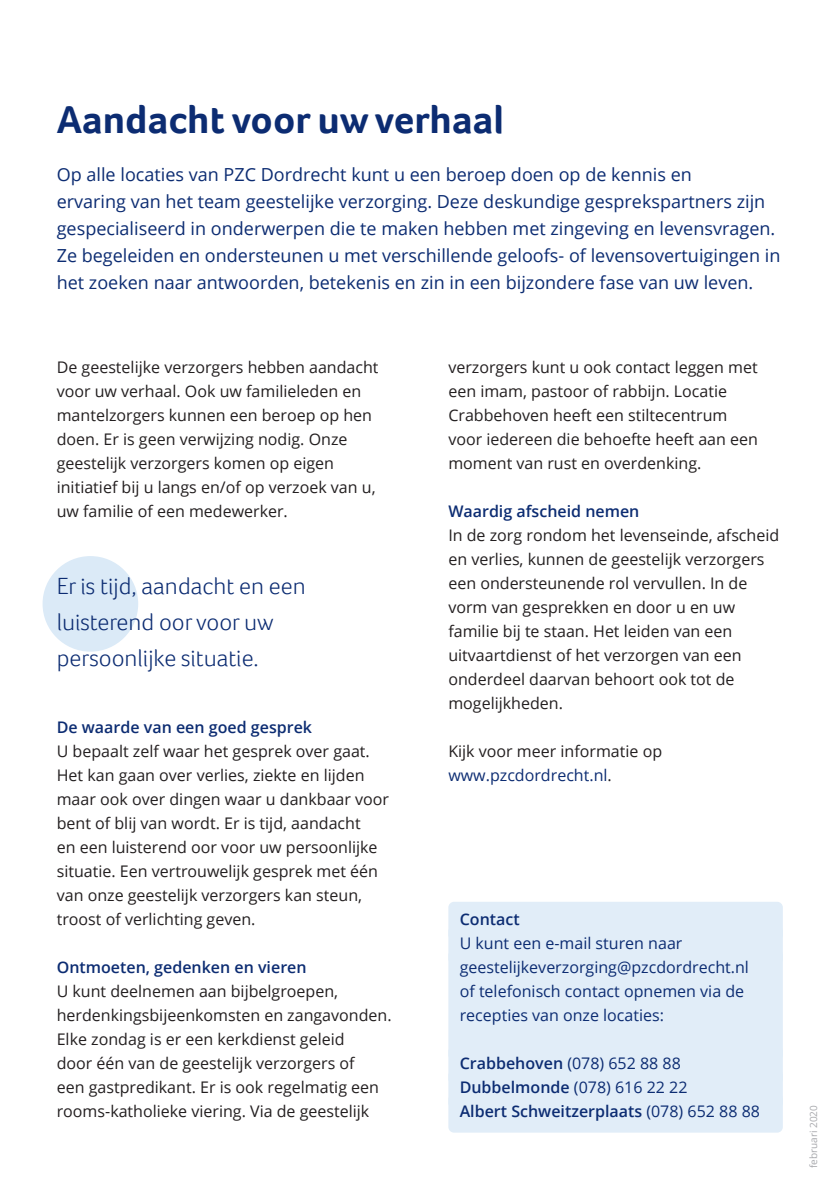
<style>
.page{position:relative;width:840px;height:1191px;background:#fff}
.page>*{position:absolute;margin:0;border:0;box-sizing:border-box;transform-origin:0 0}
.t1{font:700 40px "Foco";color:#0c2c72}
.t2{font:300 24px/36px "Foco";color:#0c2c72}
.t3{font:18px/27px "Open Sans";color:#0c2c72}
.t4{font:16px/24px "Open Sans";color:#231f20}
.t5{font:600 16px/24px "Open Sans";color:#0c2c72}
.t6{font:16px/24px "Open Sans";color:#0c2c72}
.t7{font:10px "Open Sans";color:#a8a9ad}
.s1{color:#0c2c72}
.s2{font-weight:400}
</style>
<div class="page">
<div style="left:43px;top:556px;width:95px;height:95px;background:#dbeaf7;border-radius:50%"></div>
<div style="left:448px;top:901px;width:334px;height:39px;background:#e1edf8;border-radius:6px"></div>
<div style="left:448px;top:925px;width:334px;height:39px;background:#e1edf8;border-radius:6px"></div>
<div style="left:448px;top:949px;width:334px;height:111px;background:#e1edf8;border-radius:6px"></div>
<div style="left:448px;top:1045px;width:334px;height:39px;background:#e1edf8;border-radius:6px"></div>
<div style="left:448px;top:1069px;width:334px;height:39px;background:#e1edf8;border-radius:6px"></div>
<div style="left:448px;top:1093px;width:334px;height:39px;background:#e1edf8;border-radius:6px"></div>
<h1 class="t1" style="left:57px;top:93px;width:448px">Aandacht voor uw verhaal</h1>
<p class="t3" style="left:57px;top:161px;width:724px">Op alle locaties van PZC Dordrecht kunt u een beroep doen op de kennis en<br>ervaring van het team geestelijke verzorging. Deze deskundige gesprekspartners zijn gespecialiseerd in onderwerpen die te maken hebben met zingeving en levensvragen.<br>Ze begeleiden en ondersteunen u met verschillende geloofs- of levensovertuigingen in het zoeken naar antwoorden, betekenis en zin in een bijzondere fase van uw leven.</p>
<p class="t4" style="left:57px;top:355px;width:323px">De geestelijke verzorgers hebben aandacht voor uw verhaal. Ook uw familieleden en mantelzorgers kunnen een beroep op hen doen. Er is geen verwijzing nodig. Onze geestelijk verzorgers komen op eigen initiatief bij u langs en/of op verzoek van u, uw familie of een medewerker.</p>
<h2 class="t2" style="left:57px;top:568px;width:250px">Er is tijd, aandacht en een luisterend oor voor uw persoonlijke situatie.</h2>
<p class="t5" style="left:57px;top:715px;width:257px">De waarde van een goed gesprek</p>
<p class="t4" style="left:57px;top:739px;width:334px">U bepaalt zelf waar het gesprek over gaat.<br>Het kan gaan over verlies, ziekte en lijden maar ook over dingen waar u dankbaar voor bent of blij van wordt. Er is tijd, aandacht<br>en een luisterend oor voor uw persoonlijke situatie. Een vertrouwelijk gesprek met één van onze geestelijk verzorgers kan steun, troost of verlichting geven.</p>
<p class="t5" style="left:57px;top:955px;width:251px">Ontmoeten, gedenken en vieren</p>
<p class="t4" style="left:57px;top:979px;width:336px">U kunt deelnemen aan bijbelgroepen, herdenkingsbijeenkomsten en zangavonden.<br>Elke zondag is er een kerkdienst geleid<br>door één van de geestelijk verzorgers of<br>een gastpredikant. Er is ook regelmatig een rooms-katholieke viering. Via de geestelijk</p>
<p class="t4" style="left:448px;top:355px;width:311px">verzorgers kunt u ook contact leggen met een imam, pastoor of rabbijn. Locatie Crabbehoven heeft een stiltecentrum voor iedereen die behoefte heeft aan een moment van rust en overdenking.</p>
<p class="t5" style="left:448px;top:499px;width:192px">Waardig afscheid nemen</p>
<p class="t4" style="left:448px;top:523px;width:332px">In de zorg rondom het levenseinde, afscheid en verlies, kunnen de geestelijk verzorgers een ondersteunende rol vervullen. In de vorm van gesprekken en door u en uw familie bij te staan. Het leiden van een uitvaartdienst of het verzorgen van een onderdeel daarvan behoort ook tot de mogelijkheden.</p>
<p class="t4" style="left:448px;top:739px;width:215px">Kijk voor meer informatie op <span class="s1">www.pzcdordrecht.nl</span>.</p>
<p class="t5" style="left:459px;top:907px;width:61px">Contact</p>
<p class="t6" style="left:459px;top:931px;width:290px">U kunt een e-mail sturen naar geestelijkeverzorging@pzcdordrecht.nl of telefonisch contact opnemen via de recepties van onze locaties:</p>
<p class="t5" style="left:459px;top:1051px;width:301px">Crabbehoven <span class="s2">(078) 652 88 88<br></span>Dubbelmonde <span class="s2">(078) 616 22 22<br></span>Albert Schweitzerplaats <span class="s2">(078) 652 88 88</span></p>
<p class="t7" style="left:806px;top:1168px;width:65px;rotate:-90deg">februari 2020</p>
</div>
